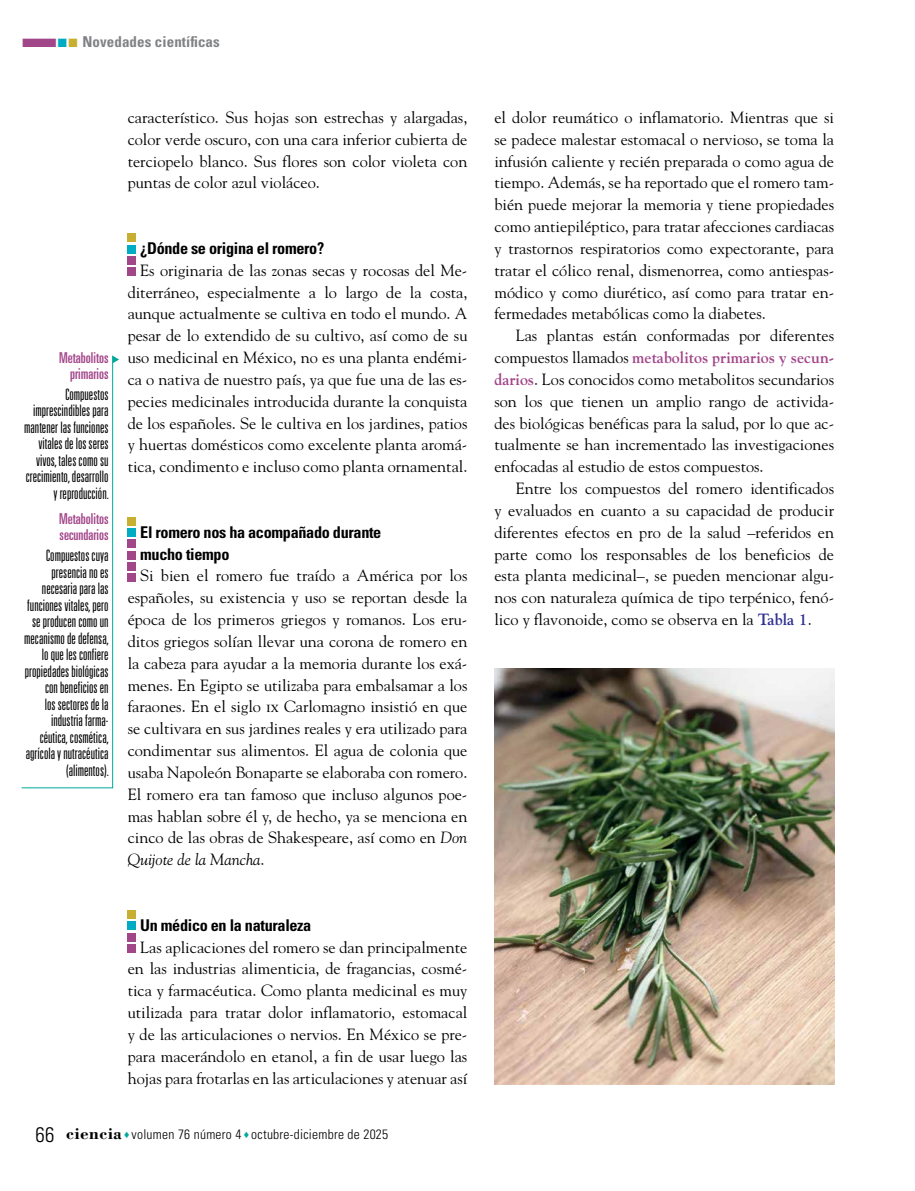
<style>
.page{position:relative;width:915px;height:1191px;background:#fff}
.page>*{position:absolute;margin:0;border:0;box-sizing:border-box;transform-origin:0 0}
.t1{font:16.2px/21.9px "Goudy Std";color:#000;text-align:justify}
.t2{font:700 condensed 16.2px/21.8px "Univers LT Std";letter-spacing:-.02em;color:#000}
.t3{font:300 ultra-condensed 15.75px/16.5px "Univers LT Std";color:#000;text-align:right}
.t4{font:ultra-condensed 15px/16.5px "Univers LT Std";color:#a2468a;text-align:right}
.t5{font:700 condensed 15px "Univers LT Std";letter-spacing:.005em;color:#808285}
.t6{font:300 condensed 13.5px "Univers LT Std";letter-spacing:.02em;color:#000}
.s1{color:#a2468a}
.s2{color:#00acc3}
.s3{color:#c6af31}
.s4{font-style:italic}
.s5{font-size:21px}
.s6{font-family:"Bodoni Std";font-weight:700;font-stretch:normal;font-size:17.25px}
.s7{color:#00a99b}
.s8{font-weight:700;color:#a2468a}
.s9{font-weight:700;color:#2e3092}
</style>
<div class="page">
<div style="left:128px;top:267px;width:8px;height:9px;background:#a2468a"></div>
<div style="left:128px;top:256px;width:8px;height:8px;background:#a2468a"></div>
<div style="left:128px;top:245px;width:8px;height:8px;background:#00acc3"></div>
<div style="left:128px;top:234px;width:8px;height:8px;background:#c6af31"></div>
<div style="left:128px;top:944px;width:8px;height:8px;background:#a2468a"></div>
<div style="left:128px;top:933px;width:8px;height:8px;background:#a2468a"></div>
<div style="left:128px;top:921px;width:8px;height:9px;background:#00acc3"></div>
<div style="left:128px;top:910px;width:8px;height:8px;background:#c6af31"></div>
<div style="left:128px;top:551px;width:8px;height:8px;background:#a2468a"></div>
<div style="left:128px;top:539px;width:8px;height:9px;background:#a2468a"></div>
<div style="left:128px;top:528px;width:8px;height:8px;background:#00acc3"></div>
<div style="left:128px;top:517px;width:8px;height:8px;background:#c6af31"></div>
<div style="left:128px;top:573px;width:8px;height:8px;background:#a2468a"></div>
<div style="left:128px;top:562px;width:8px;height:8px;background:#a2468a"></div>
<svg style="left:21px;top:355px;width:98px;height:433px"></svg>
<img style="left:494px;top:669px;width:339px;height:415px">
<p class="t5" style="left:21px;top:32px;width:200px"><span class="s1">■</span><span class="s2">■</span><span class="s3">■</span> Novedades científicas</p>
<p class="t1" style="left:128px;top:106px;width:341px">característico. Sus hojas son estrechas y alargadas, color verde oscuro, con una cara inferior cubierta de terciopelo blanco. Sus flores son color violeta con puntas de color azul violáceo.</p>
<p class="t4" style="left:59px;top:349px;width:51px">Metabolitos primarios</p>
<p class="t3" style="left:24px;top:386px;width:86px">Compuestos imprescindibles para mantener las funciones vitales de los seres vivos, tales como su crecimiento, desarrollo y reproducción.</p>
<p class="t4" style="left:59px;top:510px;width:51px;text-align:left">Metabolitos secundarios</p>
<p class="t3" style="left:24px;top:547px;width:86px">Compuestos cuya presencia no es necesaria para las funciones vitales, pero se producen como un mecanismo de defensa, lo que les confiere propiedades biológicas con beneficios en<br>los sectores de la industria farma&shy;céutica, cosmética, agrícola y nutracéutica (alimentos).</p>
<p class="t2" style="left:140px;top:237px;width:185px">¿Dónde se origina el romero?</p>
<p class="t1" style="left:128px;top:259px;width:341px;text-indent:13px">Es originaria de las zonas secas y rocosas del Me&shy;diterráneo, especialmente a lo largo de la costa, aunque actualmente se cultiva en todo el mundo. A pesar de lo extendido de su cultivo, así como de su uso medicinal en México, no es una planta endémi&shy;ca o nativa de nuestro país, ya que fue una de las es&shy;pecies medicinales introducida durante la conquista de los españoles. Se le cultiva en los jardines, patios y huertas domésticos como excelente planta aromá&shy;tica, condimento e incluso como planta ornamental.</p>
<p class="t2" style="left:140px;top:521px;width:242px">El romero nos ha acompañado durante mucho tiempo</p>
<p class="t1" style="left:128px;top:565px;width:341px;text-indent:13px">Si bien el romero fue traído a América por los españoles, su existencia y uso se reportan desde la época de los primeros griegos y romanos. Los eru&shy;ditos griegos solían llevar una corona de romero en la cabeza para ayudar a la memoria durante los exá&shy;menes. En Egipto se utilizaba para embalsamar a los faraones. En el siglo ix Carlomagno insistió en que se cultivara en sus jardines reales y era utilizado para condimentar sus alimentos. El agua de colonia que usaba Napoleón Bonaparte se elaboraba con romero.<br>El romero era tan famoso que incluso algunos poe&shy;mas hablan sobre él y, de hecho, ya se menciona en cinco de las obras de Shakespeare, así como en <span class="s4">Don Quijote de la Mancha</span>.</p>
<p class="t2" style="left:140px;top:914px;width:172px">Un médico en la naturaleza</p>
<p class="t1" style="left:128px;top:935px;width:341px;text-indent:13px">Las aplicaciones del romero se dan principalmente en las industrias alimenticia, de fragancias, cosmé&shy;tica y farmacéutica. Como planta medicinal es muy utilizada para tratar dolor inflamatorio, estomacal y de las articulaciones o nervios. En México se pre&shy;para macerándolo en etanol, a fin de usar luego las hojas para frotarlas en las articulaciones y atenuar así</p>
<p class="t6" style="left:36px;top:1126px;width:354px"><span class="s5">66</span> <span class="s6">ciencia</span> <span class="s7">♦</span> volumen 76 número 4 <span class="s7">♦</span> octubre-diciembre de 2025</p>
<p class="t1" style="left:494px;top:106px;width:341px">el dolor reumático o inflamatorio. Mientras que si se padece malestar estomacal o nervioso, se toma la infusión caliente y recién preparada o como agua de tiempo. Además, se ha reportado que el romero tam&shy;bién puede mejorar la memoria y tiene propiedades como antiepiléptico, para tratar afecciones cardiacas y trastornos respiratorios como expectorante, para tratar el cólico renal, dismenorrea, como antiespas&shy;módico y como diurético, así como para tratar en&shy;fermedades metabólicas como la diabetes.</p>
<p class="t1" style="left:494px;top:324px;width:341px;text-indent:21px">Las plantas están conformadas por diferentes compuestos llamados <span class="s8">metabolitos primarios y secun&shy;darios</span>. Los conocidos como metabolitos secundarios son los que tienen un amplio rango de activida&shy;des biológicas benéficas para la salud, por lo que ac&shy;tualmente se han incrementado las investigaciones enfocadas al estudio de estos compuestos.</p>
<p class="t1" style="left:494px;top:477px;width:341px;text-indent:21px">Entre los compuestos del romero identificados y evaluados en cuanto a su capacidad de producir diferentes efectos en pro de la salud –referidos en parte como los responsables de los beneficios de esta planta medicinal–, se pueden mencionar algu&shy;nos con naturaleza química de tipo terpénico, fenó&shy;lico y flavonoide, como se observa en la <span class="s9">Tabla 1</span>.</p>
</div>
